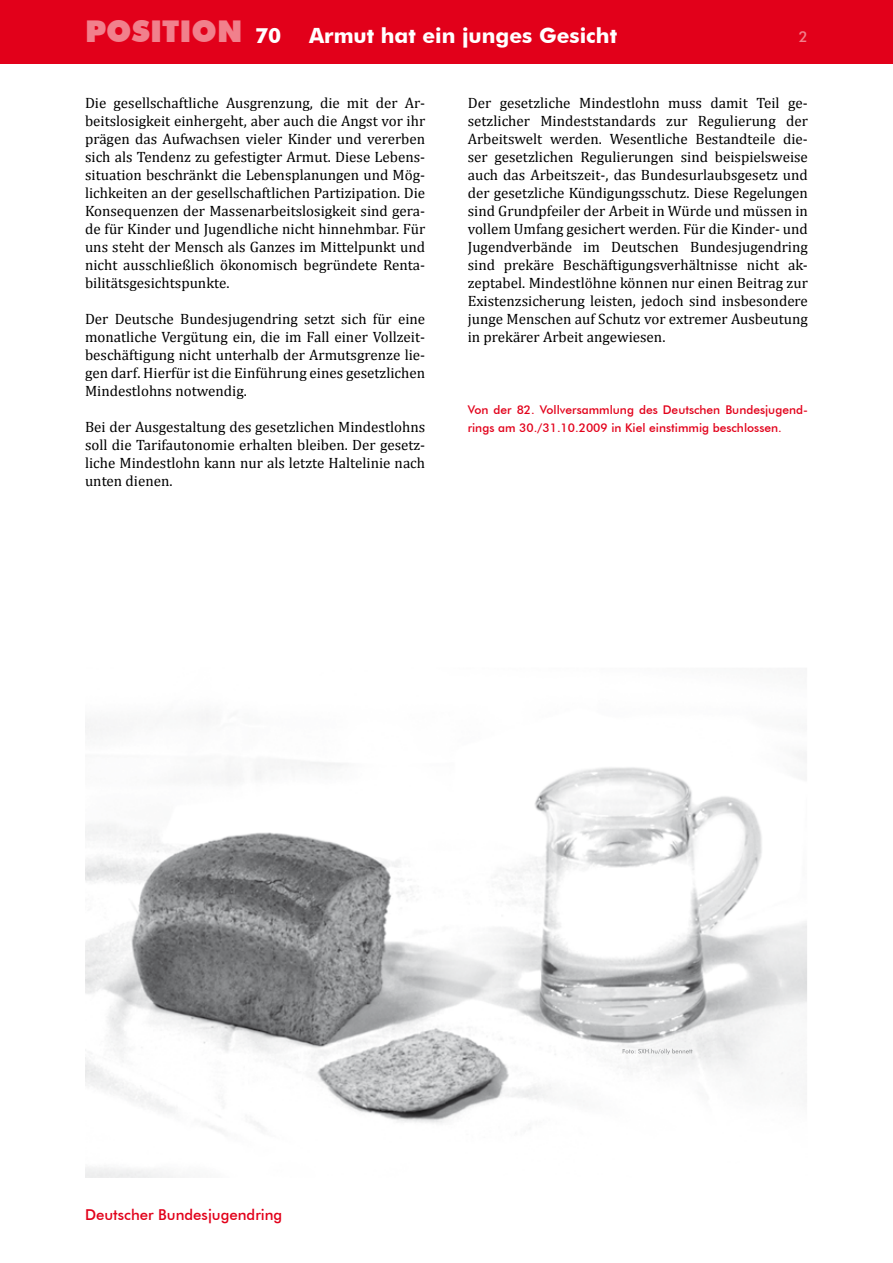
<style>
.page{position:relative;width:893px;height:1263px;background:#fff}
.page>*{position:absolute;margin:0;border:0;box-sizing:border-box;transform-origin:0 0}
.t1{font:900 30px "Futura BT";color:#f1808c}
.t2{font:700 21px "Futura BT";color:#fff}
.t3{font:15px/18px "Cambria";color:#000;text-align:justify}
.t4{font:500 15px "Futura BT";color:#e2001a}
.t5{font:500 15px "Futura BT";color:#f1808c}
.t6{font:500 12px/18px "Futura BT";color:#e2001a}
</style>
<div class="page">
<div style="left:0;top:0;width:893px;height:64px;background:#e2001a"></div>
<img style="left:85px;top:713px;width:722px;height:465px">
<img style="left:623px;top:1049px;width:70px;height:6px">
<h1 class="t1" style="left:85px;top:13px;width:159px">POSITION</h1>
<p class="t5" style="left:799px;top:28px;width:11px">2</p>
<h2 class="t2" style="left:255px;top:22px;width:28px">70</h2>
<h2 class="t2" style="left:309px;top:22px;width:309px">Armut hat ein junges Gesicht</h2>
<p class="t3" style="left:85px;top:94px;width:342px">Die gesellschaftliche Ausgrenzung, die mit der Ar&shy;beitslosigkeit einhergeht, aber auch die Angst vor ihr prägen das Aufwachsen vieler Kinder und vererben sich als Tendenz zu gefestigter Armut. Diese Lebens&shy;situation beschränkt die Lebensplanungen und Mög&shy;lichkeiten an der gesellschaftlichen Partizipation. Die Konsequenzen der Massenarbeitslosigkeit sind gera&shy;de für Kinder und Jugendliche nicht hinnehmbar. Für uns steht der Mensch als Ganzes im Mittelpunkt und nicht ausschließlich ökonomisch begründete Renta&shy;bilitätsgesichtspunkte.</p>
<p class="t3" style="left:85px;top:310px;width:342px">Der Deutsche Bundesjugendring setzt sich für eine monatliche Vergütung ein, die im Fall einer Vollzeit&shy;beschäftigung nicht unterhalb der Armutsgrenze lie&shy;gen darf. Hierfür ist die Einführung eines gesetzlichen Mindestlohns notwendig.</p>
<p class="t3" style="left:85px;top:418px;width:342px">Bei der Ausgestaltung des gesetzlichen Mindestlohns soll die Tarifautonomie erhalten bleiben. Der gesetz&shy;liche Mindestlohn kann nur als letzte Haltelinie nach unten dienen.</p>
<p class="t3" style="left:468px;top:94px;width:342px">Der gesetzliche Mindestlohn muss damit Teil ge&shy;setzlicher Mindeststandards zur Regulierung der Arbeitswelt werden. Wesentliche Bestandteile die&shy;ser gesetzlichen Regulierungen sind beispielsweise auch das Arbeitszeit-, das Bundesurlaubsgesetz und der gesetzliche Kündigungsschutz. Diese Regelungen sind Grundpfeiler der Arbeit in Würde und müssen in vollem Umfang gesichert werden. Für die Kinder- und Jugendverbände im Deutschen Bundesjugendring sind prekäre Beschäftigungsverhältnisse nicht ak&shy;zeptabel. Mindestlöhne können nur einen Beitrag zur Existenzsicherung leisten, jedoch sind insbesondere junge Menschen auf Schutz vor extremer Ausbeutung in prekärer Arbeit angewiesen.</p>
<p class="t6" style="left:468px;top:401px;width:342px">Von der 82. Vollversammlung des Deutschen Bundesjugend&shy;rings am 30./31.10.2009 in Kiel einstimmig beschlossen.</p>
<p class="t4" style="left:85px;top:1206px;width:199px">Deutscher Bundesjugendring</p>
</div>
